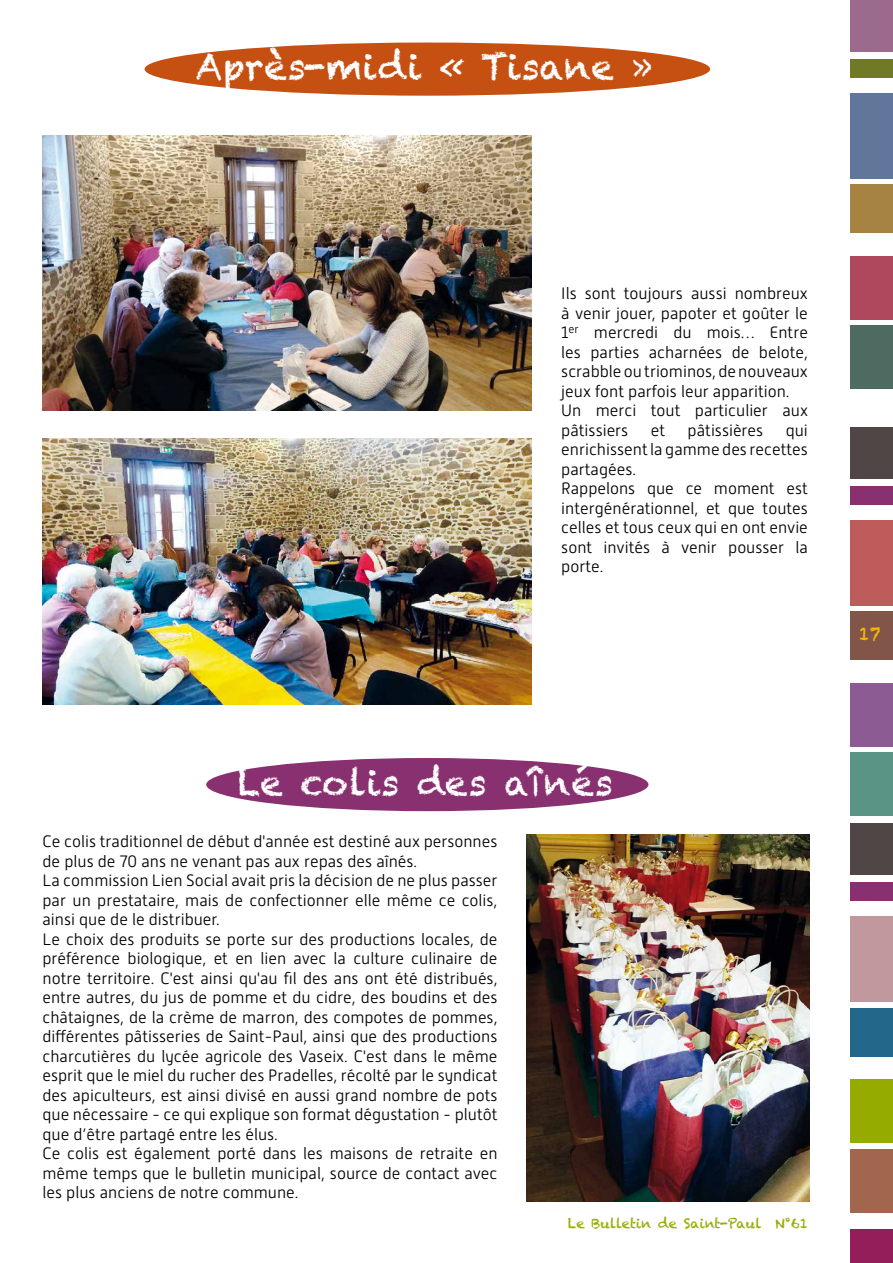
<style>
.page{position:relative;width:893px;height:1263px;background:#fff}
.page>*{position:absolute;margin:0;border:0;box-sizing:border-box;transform-origin:0 0}
.t1{font:36px "Chalkduster";color:#fff}
.t2{font:18px "Chalkduster";color:#fabb00}
.t3{font:300 16.5px/19.5px "Alwyn New";color:#000}
.t4{font:13.5px "Chalkduster";color:#96ab00}
</style>
<div class="page">
<div style="left:850px;top:0;width:43px;height:51px;background:#9c6a8d"></div>
<div style="left:850px;top:59px;width:43px;height:19px;background:#707925"></div>
<div style="left:850px;top:93px;width:43px;height:86px;background:#60769a"></div>
<div style="left:850px;top:185px;width:43px;height:48px;background:#a68342"></div>
<div style="left:850px;top:256px;width:43px;height:63px;background:#ae485d"></div>
<div style="left:850px;top:325px;width:43px;height:64px;background:#4e6b62"></div>
<div style="left:850px;top:427px;width:43px;height:51px;background:#514646"></div>
<div style="left:850px;top:486px;width:43px;height:19px;background:#893070"></div>
<div style="left:850px;top:520px;width:43px;height:86px;background:#bd5c5b"></div>
<div style="left:850px;top:612px;width:43px;height:48px;background:#825549"></div>
<div style="left:850px;top:683px;width:43px;height:63px;background:#8d5b93"></div>
<div style="left:850px;top:752px;width:43px;height:64px;background:#599484"></div>
<div style="left:850px;top:1229px;width:43px;height:34px;background:#931e59"></div>
<div style="left:850px;top:823px;width:43px;height:52px;background:#514646"></div>
<div style="left:850px;top:883px;width:43px;height:18px;background:#893070"></div>
<div style="left:850px;top:917px;width:43px;height:85px;background:#c1989e"></div>
<div style="left:850px;top:1008px;width:43px;height:48px;background:#23678a"></div>
<div style="left:850px;top:1079px;width:43px;height:64px;background:#96ab00"></div>
<div style="left:850px;top:1149px;width:43px;height:63px;background:#a2654d"></div>
<div style="left:145px;top:43px;width:565px;height:53px;background:#c65011;border-radius:50%"></div>
<img style="left:43px;top:136px;width:489px;height:274px">
<img style="left:43px;top:438px;width:489px;height:267px">
<div style="left:206px;top:758px;width:442px;height:53px;background:#893070;border-radius:50%"></div>
<img style="left:527px;top:834px;width:283px;height:367px">
<h1 class="t1" style="left:196px;top:45px;width:460px">Après-midi « Tisane »</h1>
<p class="t3" style="left:561px;top:284px;width:248px">Ils sont toujours aussi nombreux à venir jouer, papoter et goûter le<br>1<sup>er</sup> mercredi du mois… Entre les parties acharnées de belote, scrabble ou triominos, de nouveaux jeux font parfois leur apparition.<br>Un merci tout particulier aux pâtissiers</p>
<p class="t3" style="left:651px;top:420px;width:16px">et</p>
<p class="t3" style="left:688px;top:420px;width:77px">pâtissières</p>
<p class="t3" style="left:561px;top:420px;width:248px;text-indent:224px">qui enrichissent la gamme des recettes partagées.<br>Rappelons que ce moment est intergénérationnel, et que toutes celles et tous ceux qui en ont envie sont invités à venir pousser la porte.</p>
<h1 class="t1" style="left:238px;top:762px;width:377px">Le colis des aînés</h1>
<p class="t3" style="left:43px;top:832px;width:457px">Ce colis traditionnel de début d'année est destiné aux personnes de plus de 70 ans ne venant pas aux repas des aînés.<br>La commission Lien Social avait pris la décision de ne plus passer par un prestataire, mais de confectionner elle même ce colis, ainsi que de le distribuer.<br>Le choix des produits se porte sur des productions locales, de préférence biologique, et en lien avec la culture culinaire de notre territoire. C'est ainsi qu'au fil des ans ont été distribués, entre autres, du jus de pomme et du cidre, des boudins et des châtaignes, de la crème de marron, des compotes de pommes, différentes pâtisseries de Saint-Paul, ainsi que des productions charcutières du lycée agricole des Vaseix. C'est dans le même esprit que le miel du rucher des Pradelles, récolté par le syndicat des apiculteurs, est ainsi divisé en aussi grand nombre de pots que nécessaire - ce qui explique son format dégustation - plutôt que d’être partagé entre les élus.<br>Ce colis est également porté dans les maisons de retraite en même temps que le bulletin municipal, source de contact avec les plus anciens de notre commune.</p>
<p class="t4" style="left:568px;top:1216px;width:242px">Le Bulletin de Saint-Paul N°61</p>
<p class="t2" style="left:859px;top:623px;width:23px">17</p>
</div>
